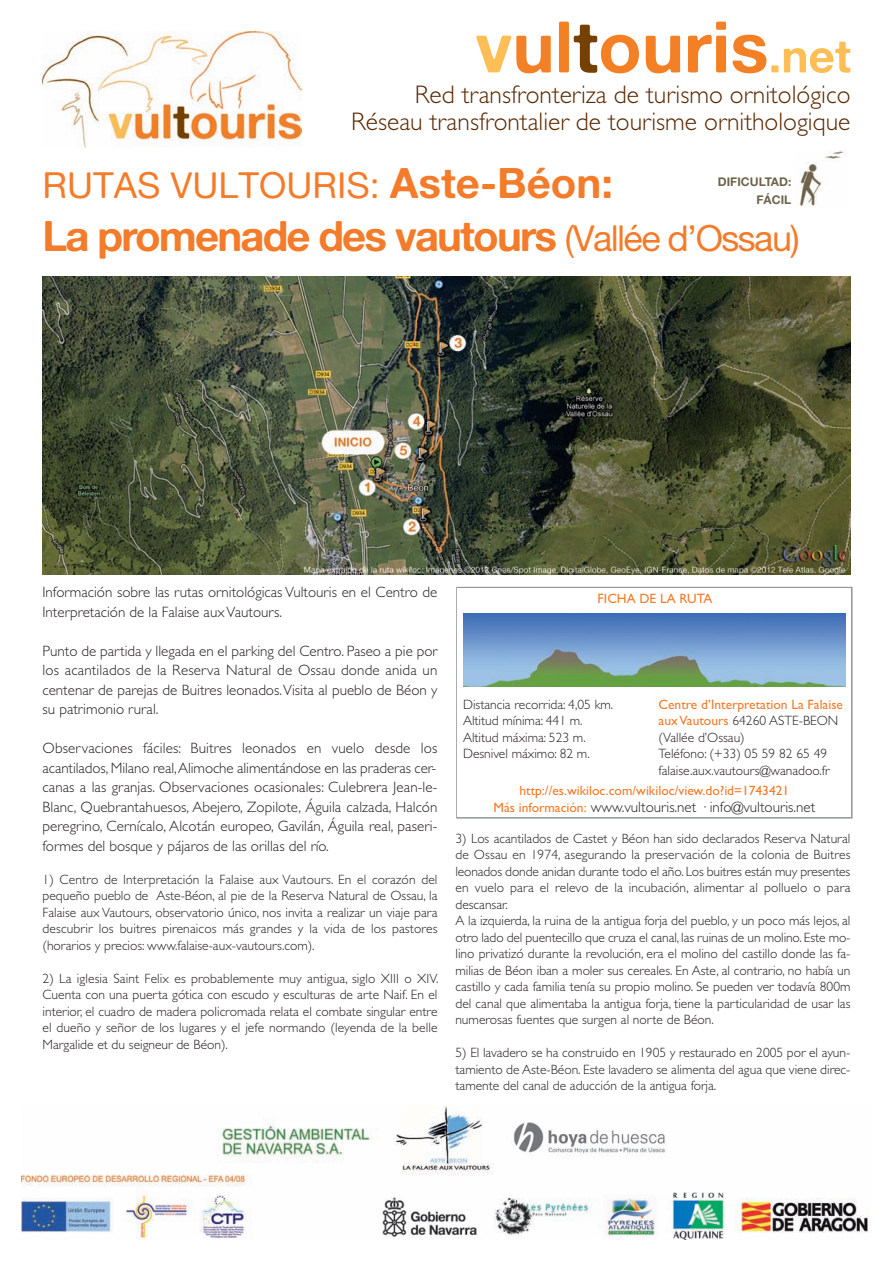
<style>
.page{position:relative;width:893px;height:1263px;background:#fff}
.page>*{position:absolute;margin:0;border:0;box-sizing:border-box;transform-origin:0 0}
.t1{font:42px "Alte Haas Grotesk.Bold";letter-spacing:-.045em;color:#f47b2a}
.t2{font:36px "Alte Haas Grotesk";color:#f47b2a}
.t3{font:300 25.5px/27px "Gill Sans";color:#592800;text-align:right}
.t4{font:300 15px/19.5px "Gill Sans";color:#231f20;text-align:justify}
.t5{font:300 13.5px/16.5px "Gill Sans";color:#231f20;text-align:justify}
.t6{font:13.5px "Gill Sans";color:#f47b2a}
.t7{font:12px/17.2px "Alte Haas Grotesk.Bold";color:#6e644c;text-align:right}
.s1{font-family:"Alte Haas Grotesk.Bold";font-size:42px}
.s2{font-family:"Alte Haas Grotesk";font-size:36px}
.s3{font-weight:400;color:#f47b2a}
.s4{font-weight:400;font-size:13.5px;color:#f47b2a}
</style>
<div class="page">
<svg style="left:456px;top:587px;width:396px;height:232px;background:#aeb0b2"></svg>
<div style="left:458px;top:588px;width:393px;height:229px;background:#fff"></div>
<img style="left:21px;top:1106px;width:848px;height:133px">
<img style="left:43px;top:276px;width:807px;height:298px">
<div style="left:463px;top:613px;width:383px;height:77px;background:linear-gradient(to right,#fff,#fff)"></div>
<img style="left:463px;top:613px;width:383px;height:73px">
<img style="left:43px;top:32px;width:259px;height:116px">
<svg style="left:476px;top:36px;width:75px;height:37px"></svg>
<svg style="left:559px;top:22px;width:80px;height:51px"></svg>
<svg style="left:646px;top:36px;width:34px;height:37px"></svg>
<svg style="left:688px;top:22px;width:38px;height:50px"></svg>
<svg style="left:733px;top:35px;width:45px;height:38px"></svg>
<svg style="left:784px;top:42px;width:66px;height:31px"></svg>
<img style="left:796px;top:151px;width:48px;height:55px">
<h3 class="t3" style="left:351px;top:80px;width:501px">Red transfronteriza de turismo ornitológico<br>Réseau transfrontalier de tourisme ornithologique</h3>
<h2 class="t2" style="left:43px;top:164px;width:572px">RUTAS VULTOURIS: <span class="s1">Aste-Béon:</span></h2>
<h1 class="t1" style="left:43px;top:210px;width:759px">La promenade des vautours <span class="s2">(Vallée d’Ossau)</span></h1>
<p class="t7" style="left:718px;top:173px;width:75px">DIFICULTAD:<br>FÁCIL</p>
<p class="t4" style="left:43px;top:582px;width:396px">Información sobre las rutas ornitológicas Vultouris en el Centro de<br>Interpretación de la Falaise auxVautours.</p>
<p class="t4" style="left:43px;top:641px;width:396px">Punto de partida y llegada en el parking del Centro. Paseo a pie por los acantilados de la Reserva Natural de Ossau donde anida un centenar de parejas de Buitres leonados.Visita al pueblo de Béon y su patrimonio rural.</p>
<p class="t4" style="left:43px;top:738px;width:396px">Observaciones fáciles: Buitres leonados en vuelo desde los acantilados, Milano real,Alimoche alimentándose en las praderas cer&shy;canas a las granjas. Observaciones ocasionales: Culebrera Jean-le-Blanc, Quebrantahuesos, Abejero, Zopilote, Águila calzada, Halcón peregrino, Cernícalo, Alcotán europeo, Gavilán, Águila real, paseri&shy;formes del bosque y pájaros de las orillas del río.</p>
<p class="t5" style="left:43px;top:871px;width:396px">1) Centro de Interpretación la Falaise aux Vautours. En el corazón del pequeño pueblo de Aste-Béon, al pie de la Reserva Natural de Ossau, la Falaise aux Vautours, observatorio único, nos invita a realizar un viaje para descubrir los buitres pirenaicos más grandes y la vida de los pastores (horarios y precios: www.falaise-aux-vautours.com).</p>
<p class="t5" style="left:43px;top:970px;width:398px">2) La iglesia Saint Felix es probablemente muy antigua, siglo XIII o XIV.<br>Cuenta con una puerta gótica con escudo y esculturas de arte Naif. En el interior, el cuadro de madera policromada relata el combate singular entre el dueño y señor de los lugares y el jefe normando (leyenda de la belle Margalide et du seigneur de Béon).</p>
<p class="t6" style="left:598px;top:590px;width:116px">FICHA DE LA RUTA</p>
<p class="t5" style="left:463px;top:696px;width:152px;text-align:left">Distancia recorrida: 4,05 km.<br>Altitud mínima: 441 m.<br>Altitud máxima: 523 m.<br>Desnivel máximo: 82 m.</p>
<p class="t5" style="left:659px;top:696px;width:186px;text-align:left"><span class="s3">Centre d’Interpretation La Falaise auxVautours</span> 64260 ASTE-BEON (Vallée d’Ossau)<br>Teléfono: (+33) 05 59 82 65 49 falaise.aux.vautours@wanadoo.fr</p>
<p class="t6" style="left:519px;top:782px;width:271px">http://es.wikiloc.com/wikiloc/view.do?id=1743421</p>
<p class="t4" style="left:493px;top:797px;width:323px"><span class="s4">Más información:</span> www.vultouris.net · info@vultouris.net</p>
<p class="t5" style="left:455px;top:830px;width:396px;text-align:left">3) Los acantilados de Castet y Béon han sido declarados Reserva Natural de Ossau en 1974, asegurando la preservación de la colonia de Buitres leonados donde anidan durante todo el año. Los buitres están muy presentes en vuelo para el relevo de la incubación, alimentar al polluelo o para descansar.<br>A la izquierda, la ruina de la antigua forja del pueblo, y un poco más lejos, al otro lado del puentecillo que cruza el canal, las ruinas de un molino. Este mo&shy;lino privatizó durante la revolución, era el molino del castillo donde las fa&shy;milias de Béon iban a moler sus cereales. En Aste, al contrario, no había un castillo y cada familia tenía su propio molino. Se pueden ver todavía 800m del canal que alimentaba la antigua forja, tiene la particularidad de usar las numerosas fuentes que surgen al norte de Béon.</p>
<p class="t5" style="left:455px;top:1044px;width:396px">5) El lavadero se ha construido en 1905 y restaurado en 2005 por el ayun&shy;tamiento de Aste-Béon. Este lavadero se alimenta del agua que viene direc&shy;tamente del canal de aducción de la antigua forja.</p>
</div>
